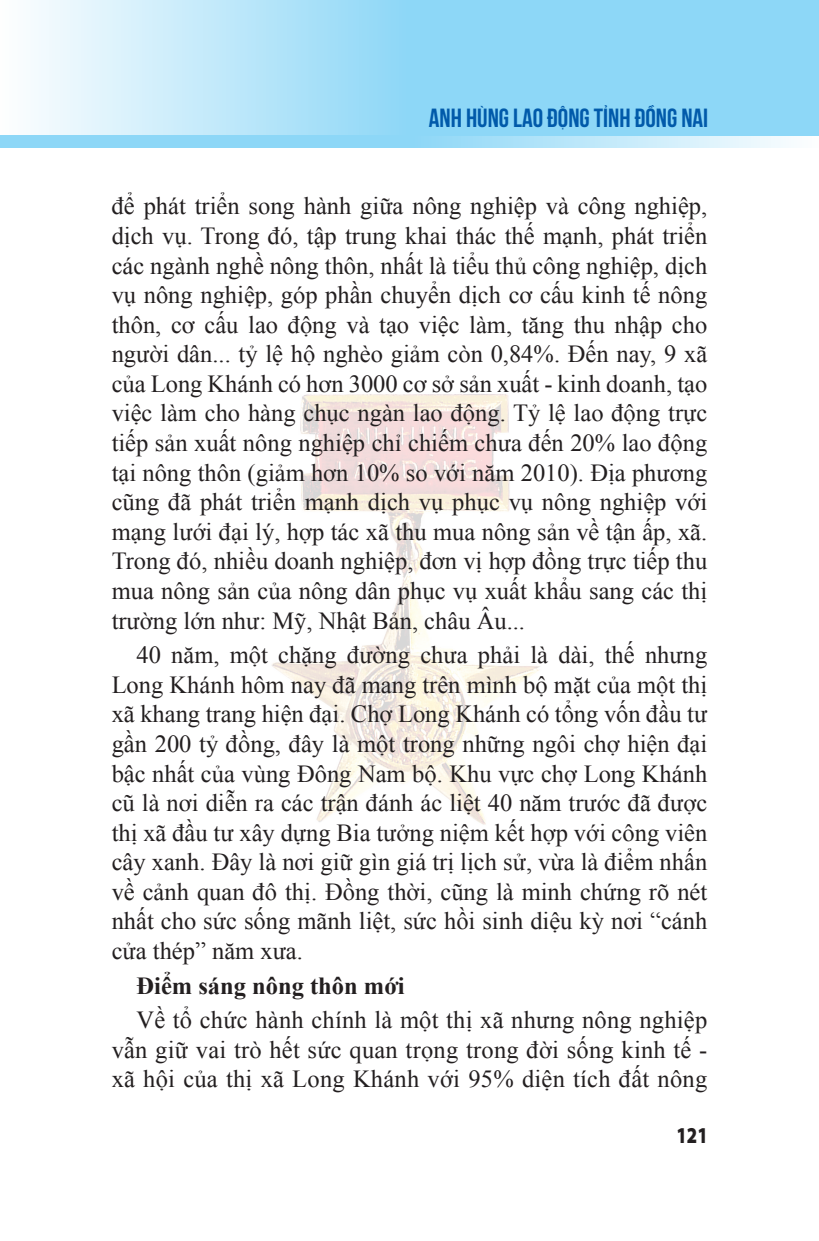
<style>
.page{position:relative;width:819px;height:1241px;background:#fff}
.page>*{position:absolute;margin:0;border:0;box-sizing:border-box;transform-origin:0 0}
.t1{font:26.25px "VL Bebas Neue Z Small";color:#015aaa}
.t2{font:24.5px/29.6px "Times New Roman";color:#231f20;text-align:justify}
.t3{font:700 24.5px "Times New Roman";color:#231f20}
.t4{font:900 22.75px "Myriad Pro";color:#231f20;scale:.8 1}
</style>
<div class="page">
<svg style="left:34px;top:0;width:785px;height:135px;background:#a5dff8"></svg>
<svg style="left:0;top:135px;width:819px;height:13px;background:#a6dff8"></svg>
<img style="left:272px;top:394px;width:268px;height:431px">
<p class="t1" style="left:429px;top:104px;width:281px">ANH HÙNG LAO ĐỘNG TỈNH ĐỒNG NAI</p>
<p class="t2" style="left:112px;top:191px;width:597px">để phát triển song hành giữa nông nghiệp và công nghiệp, dịch vụ. Trong đó, tập trung khai thác thế mạnh, phát triển các ngành nghề nông thôn, nhất là tiểu thủ công nghiệp, dịch vụ nông nghiệp, góp phần chuyển dịch cơ cấu kinh tế nông thôn, cơ cấu lao động và tạo việc làm, tăng thu nhập cho người dân... tỷ lệ hộ nghèo giảm còn 0,84%. Đến nay, 9 xã của Long Khánh có hơn 3000 cơ sở sản xuất - kinh doanh, tạo việc làm cho hàng chục ngàn lao động. Tỷ lệ lao động trực tiếp sản xuất nông nghiệp chỉ chiếm chưa đến 20% lao động tại nông thôn (giảm hơn 10% so với năm 2010). Địa phương cũng đã phát triển mạnh dịch vụ phục vụ nông nghiệp với mạng lưới đại lý, hợp tác xã thu mua nông sản về tận ấp, xã.<br>Trong đó, nhiều doanh nghiệp, đơn vị hợp đồng trực tiếp thu mua nông sản của nông dân phục vụ xuất khẩu sang các thị trường lớn như: Mỹ, Nhật Bản, châu Âu...</p>
<p class="t2" style="left:112px;top:639px;width:597px;text-indent:25px">40 năm, một chặng đường chưa phải là dài, thế nhưng Long Khánh hôm nay đã mang trên mình bộ mặt của một thị xã khang trang hiện đại. Chợ Long Khánh có tổng vốn đầu tư gần 200 tỷ đồng, đây là một trong những ngôi chợ hiện đại bậc nhất của vùng Đông Nam bộ. Khu vực chợ Long Khánh cũ là nơi diễn ra các trận đánh ác liệt 40 năm trước đã được thị xã đầu tư xây dựng Bia tưởng niệm kết hợp với công viên cây xanh. Đây là nơi giữ gìn giá trị lịch sử, vừa là điểm nhấn về cảnh quan đô thị. Đồng thời, cũng là minh chứng rõ nét nhất cho sức sống mãnh liệt, sức hồi sinh diệu kỳ nơi “cánh cửa thép” năm xưa.</p>
<p class="t3" style="left:136px;top:968px;width:270px">Điểm sáng nông thôn mới</p>
<p class="t2" style="left:112px;top:1004px;width:597px;text-indent:25px">Về tổ chức hành chính là một thị xã nhưng nông nghiệp vẫn giữ vai trò hết sức quan trọng trong đời sống kinh tế - xã hội của thị xã Long Khánh với 95% diện tích đất nông</p>
<p class="t4" style="left:676px;top:1119px;width:41px">121</p>
</div>
